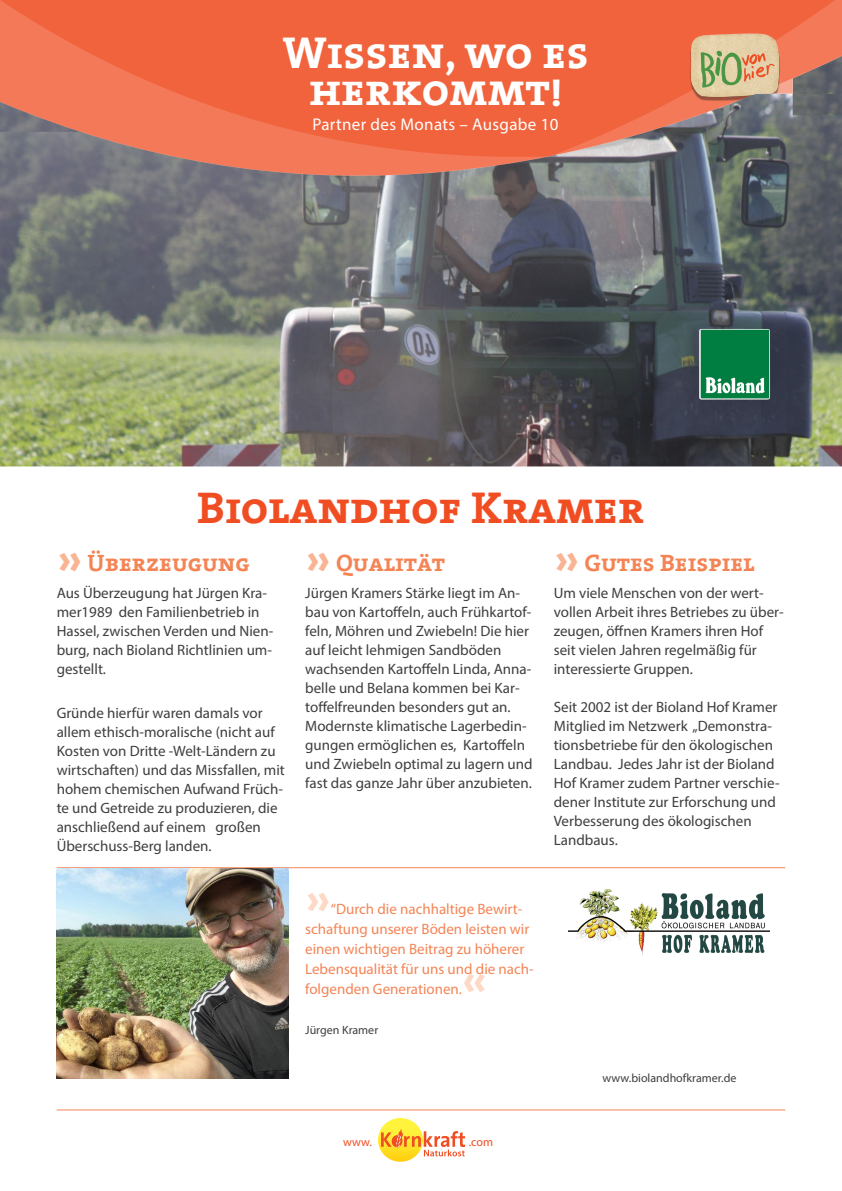
<style>
.page{position:relative;width:842px;height:1191px;background:#fff}
.page>*{position:absolute;margin:0;border:0;box-sizing:border-box;transform-origin:0 0}
.Partner_Text_12{font:48px "The Serif Bold Caps";color:#fdd8c4}
.t1{font:45px/36px "The Serif Bold Caps";color:#fff;text-align:center}
.t2{font:45px "The Serif Bold Caps";color:#f04d22}
.t3{font:24px "The Serif Bold Caps";color:#f58455}
.t4{font:17px "Myriad Pro";letter-spacing:.02em;color:#fff}
.Partner_Text_12-2{font:15px/19px "Myriad Pro";color:#3e3e3f}
.Partner_Text_12-3{font:15px/20px "Myriad Pro";color:#f58455}
.Partner_Text_12-4{font:12px "Myriad Pro";color:#3e3e3f}
.t5{font:12px "Myriad Pro";letter-spacing:.005em;color:#f04d22}
.s1{font-size:48px;color:#f9b593}
</style>
<div class="page">
<svg style="left:0;top:0;width:842px;height:56px;background:#f16540"></svg>
<svg style="left:378px;top:1118px;width:87px;height:43px"></svg>
<img style="left:678px;top:22px;width:113px;height:34px">
<hr style="left:57px;top:867px;width:728px;height:1px;background:#f58455">
<hr style="left:57px;top:1109px;width:728px;height:1px;background:#f58455">
<img style="left:57px;top:868px;width:231px;height:210px">
<img style="left:569px;top:889px;width:201px;height:66px">
<img style="left:0;top:56px;width:842px;height:410px">
<img style="left:699px;top:329px;width:71px;height:70px">
<p class="t1" style="left:283px;top:34px;width:307px">Wissen, wo es herkommt!</p>
<p class="t4" style="left:312px;top:114px;width:248px">Partner des Monats – Ausgabe 10</p>
<p class="t2" style="left:197px;top:470px;width:449px">Biolandhof Kramer</p>
<p class="t3" style="left:57px;top:542px;width:194px"><span class="s1">»</span> Überzeugung</p>
<p class="Partner_Text_12-2" style="left:57px;top:583px;width:218px">Aus Überzeugung hat Jürgen Kra&shy;mer1989 den Familienbetrieb in<br>Hassel, zwischen Verden und Nien&shy;burg, nach Bioland Richtlinien um&shy;gestellt.</p>
<p class="Partner_Text_12-2" style="left:57px;top:703px;width:230px">Gründe hierfür waren damals vor allem ethisch-moralische (nicht auf Kosten von Dritte -Welt-Ländern zu wirtschaften) und das Missfallen, mit hohem chemischen Aufwand Früch&shy;te und Getreide zu produzieren, die anschließend auf einem großen Überschuss-Berg landen.</p>
<p class="t3" style="left:305px;top:542px;width:141px"><span class="s1">»</span> Qualität</p>
<p class="Partner_Text_12-2" style="left:305px;top:583px;width:228px">Jürgen Kramers Stärke liegt im An&shy;bau von Kartoffeln, auch Frühkartof&shy;feln, Möhren und Zwiebeln! Die hier auf leicht lehmigen Sandböden</p>
<p class="Partner_Text_12-2" style="left:305px;top:659px;width:229px">wachsenden Kartoffeln Linda, Anna&shy;belle und Belana kommen bei Kar&shy;toffelfreunden besonders gut an.<br>Modernste klimatische Lagerbedin&shy;gungen ermöglichen es, Kartoffeln und Zwiebeln optimal zu lagern und fast das ganze Jahr über anzubieten.</p>
<p class="Partner_Text_12" style="left:305px;top:857px;width:27px">»</p>
<p class="Partner_Text_12-3" style="left:305px;top:898px;width:230px;text-indent:26px">“Durch die nachhaltige Bewirt&shy;schaftung unserer Böden leisten wir einen wichtigen Beitrag zu höherer Lebensqualität für uns und die nach&shy;folgenden Generationen.</p>
<p class="Partner_Text_12" style="left:462px;top:938px;width:27px">«</p>
<p class="Partner_Text_12-4" style="left:305px;top:1023px;width:75px">Jürgen Kramer</p>
<p class="t3" style="left:554px;top:542px;width:202px"><span class="s1">»</span> Gutes Beispiel</p>
<p class="Partner_Text_12-2" style="left:554px;top:583px;width:231px">Um viele Menschen von der wert&shy;vollen Arbeit ihres Betriebes zu über&shy;zeugen, öffnen Kramers ihren Hof</p>
<p class="Partner_Text_12-2" style="left:554px;top:640px;width:205px">seit vielen Jahren regelmäßig für interessierte Gruppen.</p>
<p class="Partner_Text_12-2" style="left:554px;top:697px;width:227px">Seit 2002 ist der Bioland Hof Kramer<br>Mitglied im Netzwerk „Demonstra&shy;tionsbetriebe für den ökologischen<br>Landbau. Jedes Jahr ist der Bioland<br>Hof Kramer zudem Partner verschie&shy;dener Institute zur Erforschung und<br>Verbesserung des ökologischen<br>Landbaus.</p>
<p class="Partner_Text_12-4" style="left:603px;top:1070px;width:135px">www.biolandhofkramer.de</p>
<p class="t5" style="left:343px;top:1134px;width:30px">www.</p>
<p class="t5" style="left:469px;top:1134px;width:26px">.com</p>
</div>
